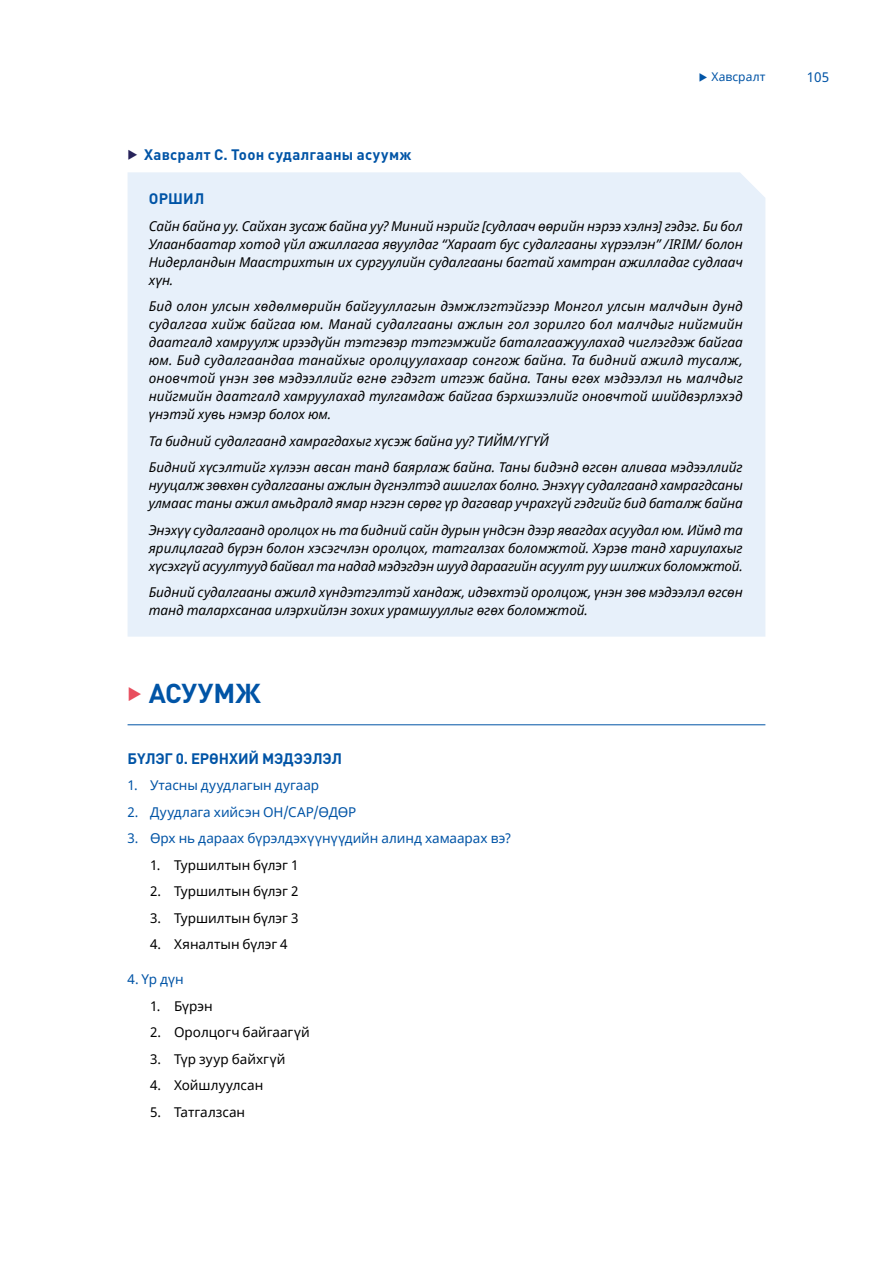
<style>
.page{position:relative;width:893px;height:1263px;background:#fff}
.page>*{position:absolute;margin:0;border:0;box-sizing:border-box;transform-origin:0 0}
.t1{font:700 27px "DIN Pro";letter-spacing:-.005em;color:#0054a6}
.t2{font:700 15px "DIN Pro";letter-spacing:.01em;color:#0054a6}
.t3{font:italic 13.5px/18px "Noto Sans";letter-spacing:-.005em;color:#000;text-align:justify}
.t4{font:13.5px "Noto Sans";color:#000}
.t5{font:13.5px "Noto Sans";letter-spacing:-.005em;color:#0054a6}
.t6{font:12px "Noto Sans";letter-spacing:.01em;color:#0054a6}
</style>
<div class="page">
<hr style="left:128px;top:724px;width:637px;height:1px;background:#0054a6">
<div style="left:128px;top:172px;width:637px;height:465px;background:#e7f0fa"></div>
<p class="t6" style="left:711px;top:69px;width:55px">Хавсралт</p>
<p class="t5" style="left:807px;top:68px;width:24px">105</p>
<p class="t2" style="left:144px;top:142px;width:269px">Хавсралт C. Тоон судалгааны асуумж</p>
<p class="t2" style="left:149px;top:186px;width:57px">ОРШИЛ</p>
<p class="t3" style="left:149px;top:217px;width:596px">Сайн байна уу. Сайхан зусаж байна уу? Миний нэрийг [судлаач өөрийн нэрээ хэлнэ] гэдэг. Би бол Улаанбаатар хотод үйл ажиллагаа явуулдаг “Хараат бус судалгааны хүрээлэн” /IRIM/ болон Нидерландын Маастрихтын их сургуулийн судалгааны багтай хамтран ажилладаг судлаач хүн.</p>
<p class="t3" style="left:149px;top:297px;width:596px">Бид олон улсын хөдөлмөрийн байгууллагын дэмжлэгтэйгээр Монгол улсын малчдын дунд судалгаа хийж байгаа юм. Манай судалгааны ажлын гол зорилго бол малчдыг нийгмийн даатгалд хамруулж ирээдүйн тэтгэвэр тэтгэмжийг баталгаажуулахад чиглэгдэж байгаа юм. Бид судалгаандаа танайхыг оролцуулахаар сонгож байна. Та бидний ажилд тусалж, оновчтой үнэн зөв мэдээллийг өгнө гэдэгт итгэж байна. Таны өгөх мэдээлэл нь малчдыг нийгмийн даатгалд хамруулахад тулгамдаж байгаа бэрхшээлийг оновчтой шийдвэрлэхэд үнэтэй хувь нэмэр болох юм.</p>
<p class="t3" style="left:149px;top:427px;width:595px;line-height:26.5px">Та бидний судалгаанд хамрагдахыг хүсэж байна уу? ТИЙМ/ҮГҮЙ<br>Бидний хүсэлтийг хүлээн авсан танд баярлаж байна. Таны бидэнд өгсөн аливаа мэдээллийг</p>
<p class="t3" style="left:149px;top:476px;width:596px">нууцалж зөвхөн судалгааны ажлын дүгнэлтэд ашиглах болно. Энэхүү судалгаанд хамрагдсаны улмаас таны ажил амьдралд ямар нэгэн сөрөг үр дагавар учрахгүй гэдгийг бид баталж байна</p>
<p class="t3" style="left:149px;top:521px;width:595px">Энэхүү судалгаанд оролцох нь та бидний сайн дурын үндсэн дээр явагдах асуудал юм. Иймд та ярилцлагад бүрэн болон хэсэгчлэн оролцох, татгалзах боломжтой. Хэрэв танд хариулахыг хүсэхгүй асуултууд байвал та надад мэдэгдэн шууд дараагийн асуулт руу шилжих боломжтой.</p>
<p class="t3" style="left:149px;top:583px;width:596px">Бидний судалгааны ажилд хүндэтгэлтэй хандаж, идэвхтэй оролцож, үнэн зөв мэдээлэл өгсөн танд талархсанаа илэрхийлэн зохих урамшууллыг өгөх боломжтой.</p>
<h1 class="t1" style="left:149px;top:671px;width:113px">АСУУМЖ</h1>
<p class="t2" style="left:128px;top:746px;width:216px">БҮЛЭГ 0. ЕРӨНХИЙ МЭДЭЭЛЭЛ</p>
<p class="t5" style="left:128px;top:776px;width:193px">1. Утасны дуудлагын дугаар</p>
<p class="t5" style="left:128px;top:802px;width:230px">2. Дуудлага хийсэн ОН/САР/ӨДӨР</p>
<p class="t5" style="left:128px;top:829px;width:385px">3. Өрх нь дараах бүрэлдэхүүнүүдийн алинд хамаарах вэ?</p>
<p class="t4" style="left:150px;top:855px;width:150px">1. Туршилтын бүлэг 1</p>
<p class="t4" style="left:150px;top:882px;width:150px">2. Туршилтын бүлэг 2</p>
<p class="t4" style="left:150px;top:908px;width:150px">3. Туршилтын бүлэг 3</p>
<p class="t4" style="left:150px;top:935px;width:139px">4. Хяналтын бүлэг 4</p>
<p class="t5" style="left:128px;top:970px;width:58px">4. Үр дүн</p>
<p class="t4" style="left:150px;top:996px;width:64px">1. Бүрэн</p>
<p class="t4" style="left:150px;top:1023px;width:161px">2. Оролцогч байгаагүй</p>
<p class="t4" style="left:150px;top:1049px;width:137px">3. Түр зуур байхгүй</p>
<p class="t4" style="left:150px;top:1076px;width:115px">4. Хойшлуулсан</p>
<p class="t4" style="left:150px;top:1102px;width:97px">5. Татгалзсан</p>
</div>
